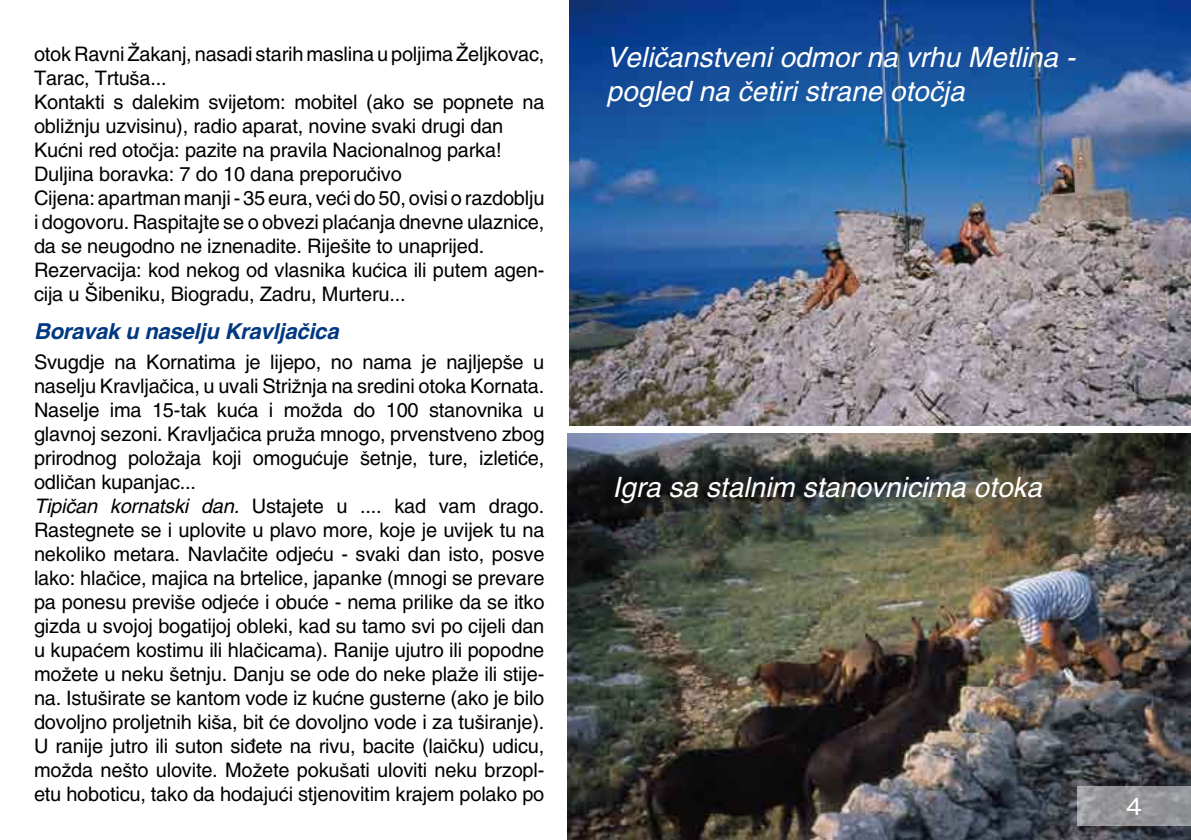
<style>
.page{position:relative;width:1191px;height:840px;background:#fff}
.page>*{position:absolute;margin:0;border:0;box-sizing:border-box;transform-origin:0 0}
.t1{font:italic 28px/33.6px "Helvetica HRX";color:#fff}
.t2{font:24px "Helvetica Neue Extended HRX";color:#fff}
.t3{font:italic 700 22px "Helvetica HRX";letter-spacing:-.01em;color:#003882}
.t4{font:20px/24px "Helvetica HRX";letter-spacing:-.01em;color:#000}
.s1{font-style:italic}
</style>
<div class="page">
<img style="left:569px;top:0;width:622px;height:425px">
<img style="left:567px;top:433px;width:624px;height:406px">
<svg style="left:1077px;top:785px;width:114px;height:40px;background:#949498"></svg>
<p class="t4" style="left:34px;top:42px;width:512px">otok Ravni Žakanj, nasadi starih maslina u poljima Željkovac, Tarac, Trtuša...<br>Kontakti s dalekim svijetom: mobitel (ako se popnete na obližnju uzvisinu), radio aparat, novine svaki drugi dan Kućni red otočja: pazite na pravila Nacionalnog parka!<br>Duljina boravka: 7 do 10 dana preporučivo<br>Cijena: apartman manji - 35 eura, veći do 50, ovisi o razdoblju i dogovoru. Raspitajte se o obvezi plaćanja dnevne ulaznice, da se neugodno ne iznenadite. Riješite to unaprijed.<br>Rezervacija: kod nekog od vlasnika kućica ili putem agen&shy;cija u Šibeniku, Biogradu, Zadru, Murteru...</p>
<p class="t3" style="left:34px;top:317px;width:306px">Boravak u naselju Kravljačica</p>
<p class="t4" style="left:34px;top:349px;width:512px">Svugdje na Kornatima je lijepo, no nama je najljepše u naselju Kravljačica, u uvali Strižnja na sredini otoka Kornata.<br>Naselje ima 15-tak kuća i možda do 100 stanovnika u glavnoj sezoni. Kravljačica pruža mnogo, prvenstveno zbog prirodnog položaja koji omogućuje šetnje, ture, izletiće, odličan kupanjac...<br><span class="s1">Tipičan kornatski dan.</span> Ustajete u .... kad vam drago.<br>Rastegnete se i uplovite u plavo more, koje je uvijek tu na nekoliko metara. Navlačite odjeću - svaki dan isto, posve lako: hlačice, majica na brtelice, japanke (mnogi se prevare pa ponesu previše odjeće i obuće - nema prilike da se itko gizda u svojoj bogatijoj obleki, kad su tamo svi po cijeli dan u kupaćem kostimu ili hlačicama). Ranije ujutro ili popodne možete u neku šetnju. Danju se ode do neke plaže ili stije&shy;na. Istuširate se kantom vode iz kućne gusterne (ako je bilo dovoljno proljetnih kiša, bit će dovoljno vode i za tuširanje).<br>U ranije jutro ili suton siđete na rivu, bacite (laičku) udicu, možda nešto ulovite. Možete pokušati uloviti neku brzopl&shy;etu hoboticu, tako da hodajući stjenovitim krajem polako po</p>
<h1 class="t1" style="left:606px;top:40px;width:470px">Veličanstveni odmor na vrhu Metlina - pogled na četiri strane otočja</h1>
<h1 class="t1" style="left:612px;top:469px;width:431px">Igra sa stalnim stanovnicima otoka</h1>
<p class="t2" style="left:1126px;top:791px;width:18px">4</p>
</div>
